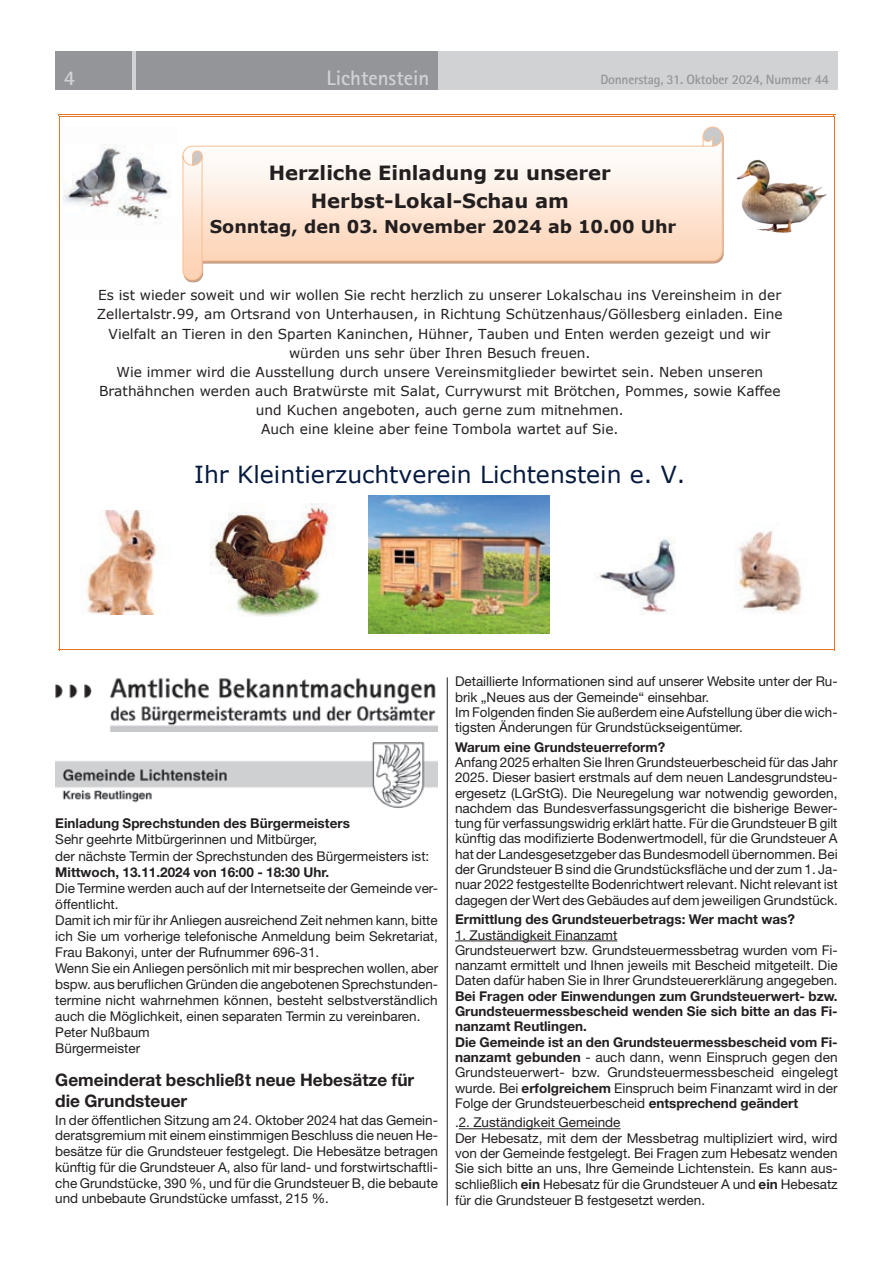
<style>
.page{position:relative;width:893px;height:1263px;background:#fff}
.page>*{position:absolute;margin:0;border:0;box-sizing:border-box;transform-origin:0 0}
.t1{font:23.55px "Verdana";color:#061a3f}
.t2{font:700 21px "Rotis Sans Serif Std";color:#d1d2d4}
.t3{font:700 19.65px/27.5px "Verdana";color:#231f20;text-align:center}
.t4{font:700 17.7px "Verdana";color:#231f20}
.t5{font:700 17.25px/20.5px "Helvetica Neue LT Std";color:#231f20}
.t6{font:13.65px/19.2px "Verdana";color:#231f20;text-align:center}
.t7{font:13.5px/15.3px "Helvetica Neue LT Std";color:#231f20}
.t8{font:700 13.5px/15.3px "Helvetica Neue LT Std";color:#231f20}
.t9{font:700 13.5px "Rotis Sans Serif Std";letter-spacing:-.015em;color:#939598}
.s1{font-weight:400}
.s2{font-weight:700}
</style>
<div class="page">
<div style="left:55px;top:51px;width:783px;height:38px;background:#d1d2d4"></div>
<div style="left:55px;top:51px;width:77px;height:38px;background:#939598"></div>
<div style="left:136px;top:51px;width:302px;height:38px;background:#939598"></div>
<svg style="left:182px;top:126px;width:541px;height:155px"></svg>
<img style="left:63px;top:144px;width:108px;height:81px">
<img style="left:86px;top:510px;width:76px;height:105px">
<img style="left:735px;top:531px;width:67px;height:83px">
<img style="left:211px;top:503px;width:121px;height:114px">
<img style="left:594px;top:536px;width:82px;height:79px">
<img style="left:368px;top:496px;width:182px;height:138px">
<img style="left:736px;top:159px;width:91px;height:74px">
<hr style="left:60px;top:115px;width:774px;height:1px;background:#e67527">
<hr style="left:60px;top:116px;width:774px;height:1px;background:#e67527">
<hr style="left:60px;top:116px;width:1px;height:533px;background:#e67527">
<hr style="left:835px;top:116px;width:1px;height:533px;background:#e67527">
<hr style="left:834px;top:116px;width:1px;height:533px;background:#e67527">
<hr style="left:60px;top:650px;width:774px;height:1px;background:#e67527">
<hr style="left:60px;top:649px;width:774px;height:1px;background:#e67527">
<img style="left:55px;top:678px;width:383px;height:54px">
<img style="left:55px;top:742px;width:383px;height:66px">
<hr style="left:455px;top:940px;width:162px;height:1px;background:#231f20">
<hr style="left:459px;top:1128px;width:162px;height:1px;background:#231f20">
<hr style="left:447px;top:677px;width:1px;height:528px;background:#231f20">
<h2 class="t2" style="left:64px;top:65px;width:13px">4</h2>
<h2 class="t2" style="left:326px;top:65px;width:105px">Lichtenstein</h2>
<p class="t9" style="left:600px;top:71px;width:230px">Donnerstag, 31. Oktober 2024, Nummer 44</p>
<h3 class="t3" style="left:269px;top:159px;width:344px">Herzliche Einladung zu unserer<br>Herbst-Lokal-Schau am</h3>
<h3 class="t4" style="left:210px;top:214px;width:468px">Sonntag, den 03. November 2024 ab 10.00 Uhr</h3>
<p class="t6" style="left:97px;top:285px;width:687px">Es ist wieder soweit und wir wollen Sie recht herzlich zu unserer Lokalschau ins Vereinsheim in der Zellertalstr.99, am Ortsrand von Unterhausen, in Richtung Schützenhaus/Göllesberg einladen. Eine Vielfalt an Tieren in den Sparten Kaninchen, Hühner, Tauben und Enten werden gezeigt und wir würden uns sehr über Ihren Besuch freuen.<br>Wie immer wird die Ausstellung durch unsere Vereinsmitglieder bewirtet sein. Neben unseren Brathähnchen werden auch Bratwürste mit Salat, Currywurst mit Brötchen, Pommes, sowie Kaffee und Kuchen angeboten, auch gerne zum mitnehmen.<br>Auch eine kleine aber feine Tombola wartet auf Sie.</p>
<h1 class="t1" style="left:194px;top:458px;width:493px">Ihr Kleintierzuchtverein Lichtenstein e. V.</h1>
<p class="t8" style="left:55px;top:816px;width:296px">Einladung Sprechstunden des Bürgermeisters</p>
<p class="t7" style="left:55px;top:831px;width:376px;line-height:16px">Sehr geehrte Mitbürgerinnen und Mitbürger,<br>der nächste Termin der Sprechstunden des Bürgermeisters ist:</p>
<p class="t8" style="left:55px;top:864px;width:275px">Mittwoch, 13.11.2024 von 16:00 - 18:30 Uhr.</p>
<p class="t7" style="left:55px;top:880px;width:384px;line-height:16px">Die Termine werden auch auf der Internetseite der Gemeinde ver&shy;öffentlicht.<br>Damit ich mir für ihr Anliegen ausreichend Zeit nehmen kann, bitte ich Sie um vorherige telefonische Anmeldung beim Sekretariat, Frau Bakonyi, unter der Rufnummer 696-31.<br>Wenn Sie ein Anliegen persönlich mit mir besprechen wollen, aber bspw. aus beruflichen Gründen die angebotenen Sprechstunden&shy;termine nicht wahrnehmen können, besteht selbstverständlich auch die Möglichkeit, einen separaten Termin zu vereinbaren.<br>Peter Nußbaum<br>Bürgermeister</p>
<p class="t5" style="left:55px;top:1069px;width:360px">Gemeinderat beschließt neue Hebesätze für die Grundsteuer</p>
<p class="t7" style="left:55px;top:1112px;width:384px;line-height:15.8px;text-align:justify">In der öffentlichen Sitzung am 24. Oktober 2024 hat das Gemein&shy;deratsgremium mit einem einstimmigen Beschluss die neuen He&shy;besätze für die Grundsteuer festgelegt. Die Hebesätze betragen künftig für die Grundsteuer A, also für land- und forstwirtschaftli&shy;che Grundstücke, 390 %, und für die Grundsteuer B, die bebaute und unbebaute Grundstücke umfasst, 215 %.</p>
<p class="t7" style="left:455px;top:673px;width:384px">Detaillierte Informationen sind auf unserer Website unter der Ru&shy;brik „Neues aus der Gemeinde“ einsehbar.<br>Im Folgenden finden Sie außerdem eine Aufstellung über die wich&shy;tigsten Änderungen für Grundstückseigentümer.</p>
<p class="t8" style="left:455px;top:739px;width:212px">Warum eine Grundsteuerreform?</p>
<p class="t7" style="left:455px;top:754px;width:384px;text-align:justify">Anfang 2025 erhalten Sie Ihren Grundsteuerbescheid für das Jahr 2025. Dieser basiert erstmals auf dem neuen Landesgrundsteu&shy;ergesetz (LGrStG). Die Neuregelung war notwendig geworden, nachdem das Bundesverfassungsgericht die bisherige Bewer&shy;tung für verfassungswidrig erklärt hatte. Für die Grundsteuer B gilt künftig das modifizierte Bodenwertmodell, für die Grundsteuer A hat der Landesgesetzgeber das Bundesmodell übernommen. Bei der Grundsteuer B sind die Grundstücksfläche und der zum 1. Ja&shy;nuar 2022 festgestellte Bodenrichtwert relevant. Nicht relevant ist dagegen der Wert des Gebäudes auf dem jeweiligen Grundstück.</p>
<p class="t8" style="left:455px;top:911px;width:341px">Ermittlung des Grundsteuerbetrags: Wer macht was?</p>
<p class="t7" style="left:455px;top:927px;width:384px">1. Zuständigkeit Finanzamt<br>Grundsteuerwert bzw. Grundsteuermessbetrag wurden vom Fi&shy;nanzamt ermittelt und Ihnen jeweils mit Bescheid mitgeteilt. Die Daten dafür haben Sie in Ihrer Grundsteuererklärung angegeben.</p>
<p class="t8" style="left:455px;top:988px;width:384px">Bei Fragen oder Einwendungen zum Grundsteuerwert- bzw.<br>Grundsteuermessbescheid wenden Sie sich bitte an das Fi&shy;nanzamt Reutlingen.<br>Die Gemeinde ist an den Grundsteuermessbescheid vom Fi&shy;nanzamt gebunden <span class="s1">- auch dann, wenn Einspruch gegen den Grundsteuerwert- bzw. Grundsteuermessbescheid eingelegt wurde. Bei</span> erfolgreichem <span class="s1">Einspruch beim Finanzamt wird in der Folge der Grundsteuerbescheid</span> entsprechend geändert</p>
<p class="t7" style="left:455px;top:1115px;width:384px">.2. Zuständigkeit Gemeinde<br>Der Hebesatz, mit dem der Messbetrag multipliziert wird, wird von der Gemeinde festgelegt. Bei Fragen zum Hebesatz wenden Sie sich bitte an uns, Ihre Gemeinde Lichtenstein. Es kann aus&shy;schließlich <span class="s2">ein</span> Hebesatz für die Grundsteuer A und <span class="s2">ein</span> Hebesatz für die Grundsteuer B festgesetzt werden.</p>
</div>
